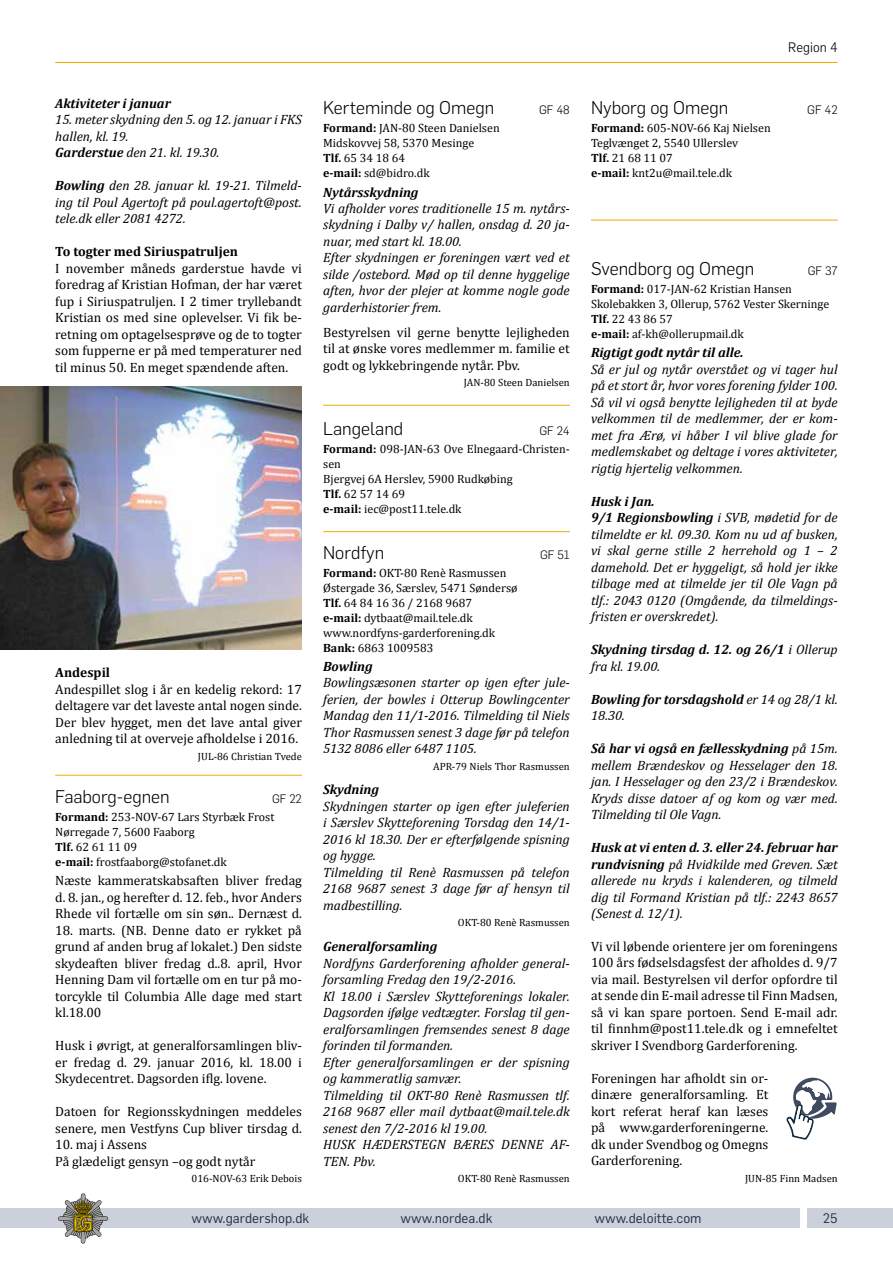
<style>
.page{position:relative;width:893px;height:1263px;background:#fff}
.page>*{position:absolute;margin:0;border:0;box-sizing:border-box;transform-origin:0 0}
.t1{font:300 18px "Flama";color:#000}
.t2{font:italic 13.5px/16.5px "Cambria";color:#000}
.t3{font:13.5px/16.5px "Cambria";color:#000;text-align:justify}
.t4{font:italic 700 13.5px/16.5px "Cambria";color:#000}
.t5{font:13.5px "Flama";color:#252f49}
.t6{font:700 13.5px "Cambria";color:#000}
.t7{font:300 13.5px "Flama";color:#000}
.t8{font:12px/15px "Cambria";color:#000}
.t9{font:300 12px "Flama";color:#000}
.t10{font:10.5px "Cambria";color:#000}
.s1{font-weight:700}
.s2{font-weight:400}
</style>
<div class="page">
<hr style="left:323px;top:531px;width:247px;height:1px;background:#e8ac00">
<hr style="left:323px;top:405px;width:247px;height:1px;background:#e8ac00">
<hr style="left:55px;top:775px;width:247px;height:1px;background:#e8ac00">
<hr style="left:591px;top:220px;width:247px;height:1px;background:#e8ac00">
<div style="left:808px;top:1209px;width:85px;height:19px;background:#cbd0db"></div>
<div style="left:0;top:1209px;width:799px;height:19px;background:#cbd0db"></div>
<svg style="left:58px;top:1193px;width:50px;height:50px"></svg>
<hr style="left:55px;top:62px;width:783px;height:1px;background:#e8ac00">
<img style="left:0;top:387px;width:302px;height:262px">
<svg style="left:786px;top:1077px;width:51px;height:63px"></svg>
<p class="t4" style="left:55px;top:95px;width:117px">Aktiviteter i januar</p>
<p class="t2" style="left:55px;top:111px;width:248px">15. meter skydning den 5. og 12. januar i FKS hallen, kl. 19.<br><span class="s1">Garderstue</span> den 21. kl. 19.30.</p>
<p class="t2" style="left:55px;top:177px;width:248px;text-align:justify"><span class="s1">Bowling</span> den 28. januar kl. 19-21. Tilmeld&shy;ing til Poul Agertoft på poul.agertoft@post. tele.dk eller 2081 4272.</p>
<p class="t6" style="left:55px;top:242px;width:184px">To togter med Siriuspatruljen</p>
<p class="t3" style="left:55px;top:260px;width:248px">I november måneds garderstue havde vi foredrag af Kristian Hofman, der har været fup i Siriuspatruljen. I 2 timer tryllebandt Kristian os med sine oplevelser. Vi fik be&shy;retning om optagelsesprøve og de to togter som fupperne er på med temperaturer ned til minus 50. En meget spændende aften.</p>
<p class="t6" style="left:55px;top:663px;width:56px">Andespil</p>
<p class="t3" style="left:55px;top:681px;width:248px">Andespillet slog i år en kedelig rekord: 17 deltagere var det laveste antal nogen sinde.<br>Der blev hygget, men det lave antal giver anledning til at overveje afholdelse i 2016.</p>
<p class="t10" style="left:198px;top:750px;width:105px">JUL-86 Christian Tvede</p>
<h1 class="t1" style="left:55px;top:784px;width:116px">Faaborg-egnen</h1>
<p class="t9" style="left:272px;top:791px;width:31px">GF 22</p>
<p class="t8" style="left:55px;top:809px;width:221px"><span class="s1">Formand:</span> 253-NOV-67 Lars Styrbæk Frost<br>Nørregade 7, 5600 Faaborg<br><span class="s1">Tlf.</span> 62 61 11 09<br><span class="s1">e-mail:</span> frostfaaborg@stofanet.dk</p>
<p class="t3" style="left:55px;top:872px;width:248px">Næste kammeratskabsaften bliver fredag d. 8. jan., og herefter d. 12. feb., hvor Anders Rhede vil fortælle om sin søn.. Dernæst d.</p>
<p class="t3" style="left:55px;top:922px;width:248px">18. marts. (NB. Denne dato er rykket på grund af anden brug af lokalet.) Den sidste skydeaften bliver fredag d..8. april, Hvor Henning Dam vil fortælle om en tur på mo&shy;torcykle til Columbia Alle dage med start kl.18.00</p>
<p class="t3" style="left:55px;top:1037px;width:248px">Husk i øvrigt, at generalforsamlingen bliv&shy;er fredag d. 29. januar 2016, kl. 18.00 i Skydecentret. Dagsorden iflg. lovene.</p>
<p class="t3" style="left:55px;top:1103px;width:248px">Datoen for Regionsskydningen meddeles senere, men Vestfyns Cup bliver tirsdag d.</p>
<p class="t3" style="left:55px;top:1136px;width:202px">10. maj i Assens<br>På glædeligt gensyn –og godt nytår</p>
<p class="t10" style="left:192px;top:1172px;width:112px">016-NOV-63 Erik Debois</p>
<h1 class="t1" style="left:323px;top:96px;width:173px">Kerteminde og Omegn</h1>
<p class="t9" style="left:539px;top:102px;width:32px">GF 48</p>
<p class="t8" style="left:323px;top:121px;width:178px"><span class="s1">Formand:</span> JAN-80 Steen Danielsen<br>Midskovvej 58, 5370 Mesinge<br><span class="s1">Tlf.</span> 65 34 18 64<br><span class="s1">e-mail:</span> sd@bidro.dk</p>
<p class="t4" style="left:323px;top:183px;width:97px">Nytårsskydning</p>
<p class="t2" style="left:323px;top:200px;width:248px">Vi afholder vores traditionelle 15 m. nytårs&shy;skydning i Dalby v/ hallen, onsdag d. 20 ja&shy;nuar, med start kl. 18.00.<br>Efter skydningen er foreningen vært ved et silde /ostebord. Mød op til denne hyggelige aften, hvor der plejer at komme nogle gode garderhistorier frem.</p>
<p class="t3" style="left:323px;top:324px;width:248px">Bestyrelsen vil gerne benytte lejligheden til at ønske vores medlemmer m. familie et godt og lykkebringende nytår. Pbv.</p>
<p class="t10" style="left:464px;top:376px;width:107px">JAN-80 Steen Danielsen</p>
<h1 class="t1" style="left:323px;top:417px;width:82px">Langeland</h1>
<p class="t9" style="left:539px;top:423px;width:32px">GF 24</p>
<p class="t8" style="left:323px;top:442px;width:248px"><span class="s1">Formand:</span> 098-JAN-63 Ove Elnegaard-Christen&shy;sen<br>Bjergvej 6A Herslev, 5900 Rudkøbing<br><span class="s1">Tlf.</span> 62 57 14 69<br><span class="s1">e-mail:</span> iec@post11.tele.dk</p>
<h1 class="t1" style="left:323px;top:540px;width:63px">Nordfyn</h1>
<p class="t9" style="left:540px;top:546px;width:31px">GF 51</p>
<p class="t8" style="left:323px;top:565px;width:196px"><span class="s1">Formand:</span> OKT-80 Renè Rasmussen<br>Østergade 36, Særslev, 5471 Søndersø<br><span class="s1">Tlf.</span> 64 84 16 36 / 2168 9687<br><span class="s1">e-mail:</span> dytbaat@mail.tele.dk www.nordfyns-garderforening.dk<br><span class="s1">Bank:</span> 6863 1009583</p>
<p class="t4" style="left:323px;top:657px;width:51px">Bowling</p>
<p class="t2" style="left:323px;top:674px;width:248px;text-align:justify">Bowlingsæsonen starter op igen efter jule&shy;ferien, der bowles i Otterup Bowlingcenter Mandag den 11/1-2016. Tilmelding til Niels Thor Rasmussen senest 3 dage før på telefon 5132 8086 eller 6487 1105.</p>
<p class="t10" style="left:433px;top:760px;width:138px">APR-79 Niels Thor Rasmussen</p>
<p class="t4" style="left:323px;top:781px;width:57px">Skydning</p>
<p class="t2" style="left:323px;top:797px;width:248px">Skydningen starter op igen efter juleferien i Særslev Skytteforening Torsdag den 14/1- 2016 kl 18.30. Der er efterfølgende spisning og hygge.<br>Tilmelding til Renè Rasmussen på telefon 2168 9687 senest 3 dage før af hensyn til madbestilling.</p>
<p class="t10" style="left:458px;top:916px;width:113px">OKT-80 Renè Rasmussen</p>
<p class="t4" style="left:323px;top:938px;width:116px">Generalforsamling</p>
<p class="t2" style="left:323px;top:954px;width:248px">Nordfyns Garderforening afholder general&shy;forsamling Fredag den 19/2-2016.<br>Kl 18.00 i Særslev Skytteforenings lokaler.<br>Dagsorden ifølge vedtægter. Forslag til gen&shy;eralforsamlingen fremsendes senest 8 dage forinden til formanden.<br>Efter generalforsamlingen er der spisning og kammeratlig samvær.<br>Tilmelding til OKT-80 Renè Rasmussen tlf.<br>2168 9687 eller mail dytbaat@mail.tele.dk senest den 7/2-2016 kl 19.00.<br>HUSK HÆDERSTEGN BÆRES DENNE AF-TEN. Pbv.</p>
<p class="t10" style="left:458px;top:1172px;width:113px">OKT-80 Renè Rasmussen</p>
<p class="t7" style="left:788px;top:39px;width:51px">Region 4</p>
<h1 class="t1" style="left:591px;top:96px;width:139px">Nyborg og Omegn</h1>
<p class="t9" style="left:807px;top:102px;width:32px">GF 42</p>
<p class="t8" style="left:591px;top:121px;width:181px"><span class="s1">Formand:</span> 605-NOV-66 Kaj Nielsen<br>Teglvænget 2, 5540 Ullerslev<br><span class="s1">Tlf.</span> 21 68 11 07<br><span class="s1">e-mail:</span> knt2u@mail.tele.dk</p>
<h1 class="t1" style="left:591px;top:256px;width:165px">Svendborg og Omegn</h1>
<p class="t9" style="left:808px;top:263px;width:32px">GF 37</p>
<p class="t8" style="left:591px;top:281px;width:240px"><span class="s1">Formand:</span> 017-JAN-62 Kristian Hansen<br>Skolebakken 3, Ollerup, 5762 Vester Skerninge<br><span class="s1">Tlf.</span> 22 43 86 57<br><span class="s1">e-mail:</span> af-kh@ollerupmail.dk</p>
<p class="t4" style="left:591px;top:344px;width:154px">Rigtigt godt nytår til alle.</p>
<p class="t2" style="left:591px;top:360px;width:248px;text-align:justify">Så er jul og nytår overstået og vi tager hul på et stort år, hvor vores forening fylder 100.<br>Så vil vi også benytte lejligheden til at byde velkommen til de medlemmer, der er kom&shy;met fra Ærø, vi håber I vil blive glade for medlemskabet og deltage i vores aktiviteter, rigtig hjertelig velkommen.</p>
<p class="t2" style="left:591px;top:492px;width:248px"><span class="s1">Husk i Jan.<br>9/1 Regionsbowling</span> i SVB, mødetid for de tilmeldte er kl. 09.30. Kom nu ud af busken, vi skal gerne stille 2 herrehold og 1 – 2 damehold. Det er hyggeligt, så hold jer ikke tilbage med at tilmelde jer til Ole Vagn på tlf.: 2043 0120 (Omgående, da tilmeldings&shy;fristen er overskredet).</p>
<p class="t4" style="left:591px;top:641px;width:248px">Skydning tirsdag d. 12. og 26/1 <span class="s2">i Ollerup fra kl. 19.00.</span></p>
<p class="t4" style="left:591px;top:690px;width:248px">Bowling for torsdagshold <span class="s2">er 14 og 28/1 kl.<br>18.30.</span></p>
<p class="t2" style="left:591px;top:739px;width:248px;text-align:justify"><span class="s1">Så har vi også en fællesskydning</span> på 15m. mellem Brændeskov og Hesselager den 18. jan. I Hesselager og den 23/2 i Brændeskov.<br>Kryds disse datoer af og kom og vær med.<br>Tilmelding til Ole Vagn.</p>
<p class="t2" style="left:591px;top:838px;width:248px;text-align:justify"><span class="s1">Husk at vi enten d. 3. eller 24. februar har rundvisning</span> på Hvidkilde med Greven. Sæt allerede nu kryds i kalenderen, og tilmeld dig til Formand Kristian på tlf.: 2243 8657 (Senest d. 12/1).</p>
<p class="t3" style="left:591px;top:938px;width:248px">Vi vil løbende orientere jer om foreningens 100 års fødselsdagsfest der afholdes d. 9/7 via mail. Bestyrelsen vil derfor opfordre til at sende din E-mail adresse til Finn Madsen, så vi kan spare portoen. Send E-mail adr. til finnhm@post11.tele.dk og i emnefeltet skriver I Svendborg Garderforening.</p>
<p class="t3" style="left:591px;top:1070px;width:179px">Foreningen har afholdt sin or&shy;dinære generalforsamling. Et kort referat heraf kan læses på www.garderforeningerne. dk under Svendbog og Omegns Garderforening.</p>
<p class="t10" style="left:745px;top:1172px;width:94px">JUN-85 Finn Madsen</p>
<p class="t5" style="left:191px;top:1210px;width:119px">www.gardershop.dk</p>
<p class="t5" style="left:401px;top:1210px;width:93px">www.nordea.dk</p>
<p class="t5" style="left:594px;top:1210px;width:109px">www.deloitte.com</p>
<p class="t5" style="left:823px;top:1210px;width:16px">25</p>
</div>
